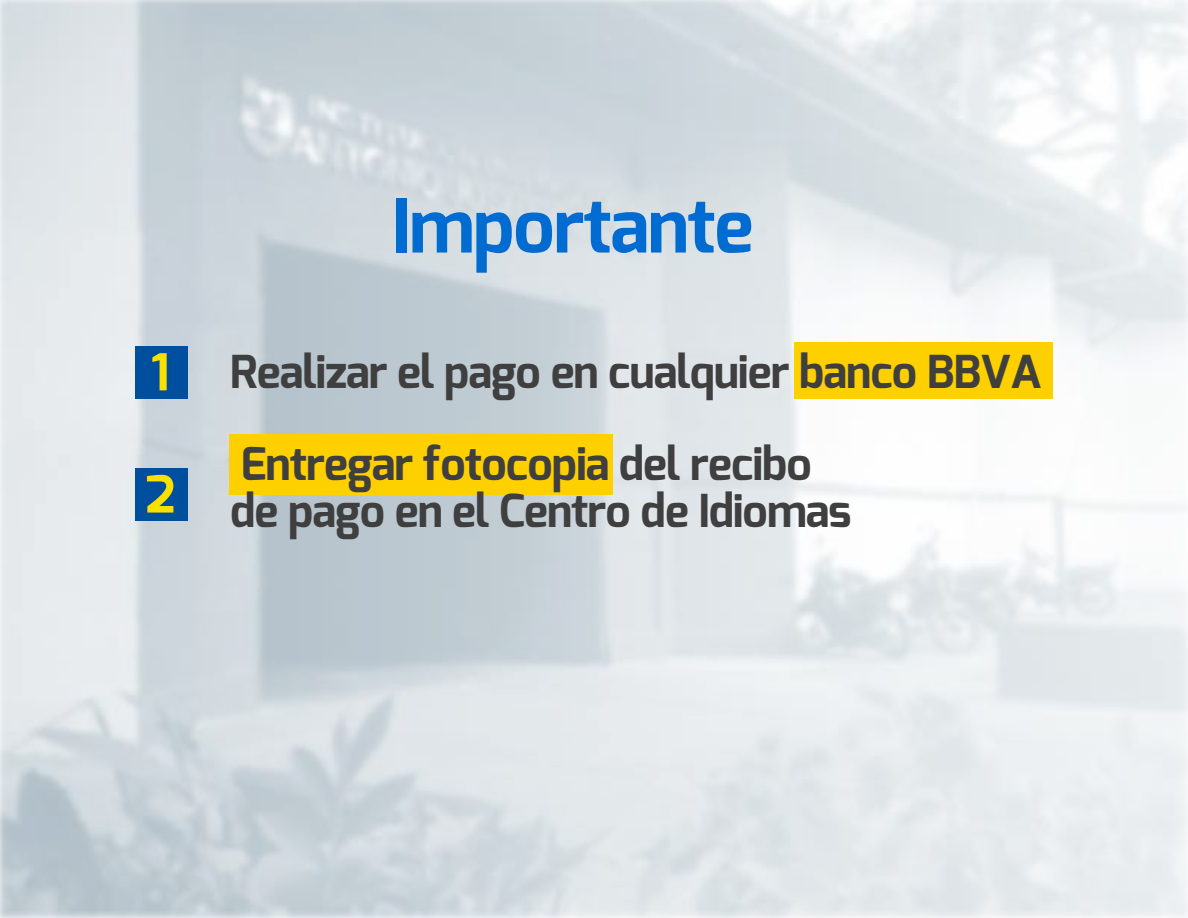
<style>
.page{position:relative;width:1188px;height:918px;background:#fff}
.page>*{position:absolute;margin:0;border:0;box-sizing:border-box;transform-origin:0 0}
.t1{font:700 74.7px "Exo";letter-spacing:-.02em;color:#006cd2}
.t2{font:700 50.85px "Exo";color:#f8e000}
.t3{font:700 45.3px/92.1px "Exo";letter-spacing:-.02em;color:#3f3f3f}
</style>
<div class="page">
<img style="left:0;top:0;width:1188px;height:918px">
<div style="left:135px;top:346px;width:53px;height:53px;background:#004f9f"></div>
<div style="left:135px;top:468px;width:53px;height:53px;background:#004f9f"></div>
<div style="left:794px;top:342px;width:259px;height:57px;background:#ffd000"></div>
<div style="left:229px;top:434px;width:383px;height:61px;background:#ffd000"></div>
<p class="t2" style="left:151px;top:339px;width:20px">1</p>
<p class="t2" style="left:145px;top:462px;width:31px">2</p>
<h1 class="t1" style="left:392px;top:178px;width:363px">Importante</h1>
<p class="t3" style="left:230px;top:325px;width:813px">Realizar el pago en cualquier banco BBVA<br>Entregar fotocopia del recibo</p>
<p class="t3" style="left:230px;top:465px;width:623px">de pago en el Centro de Idiomas</p>
</div>
